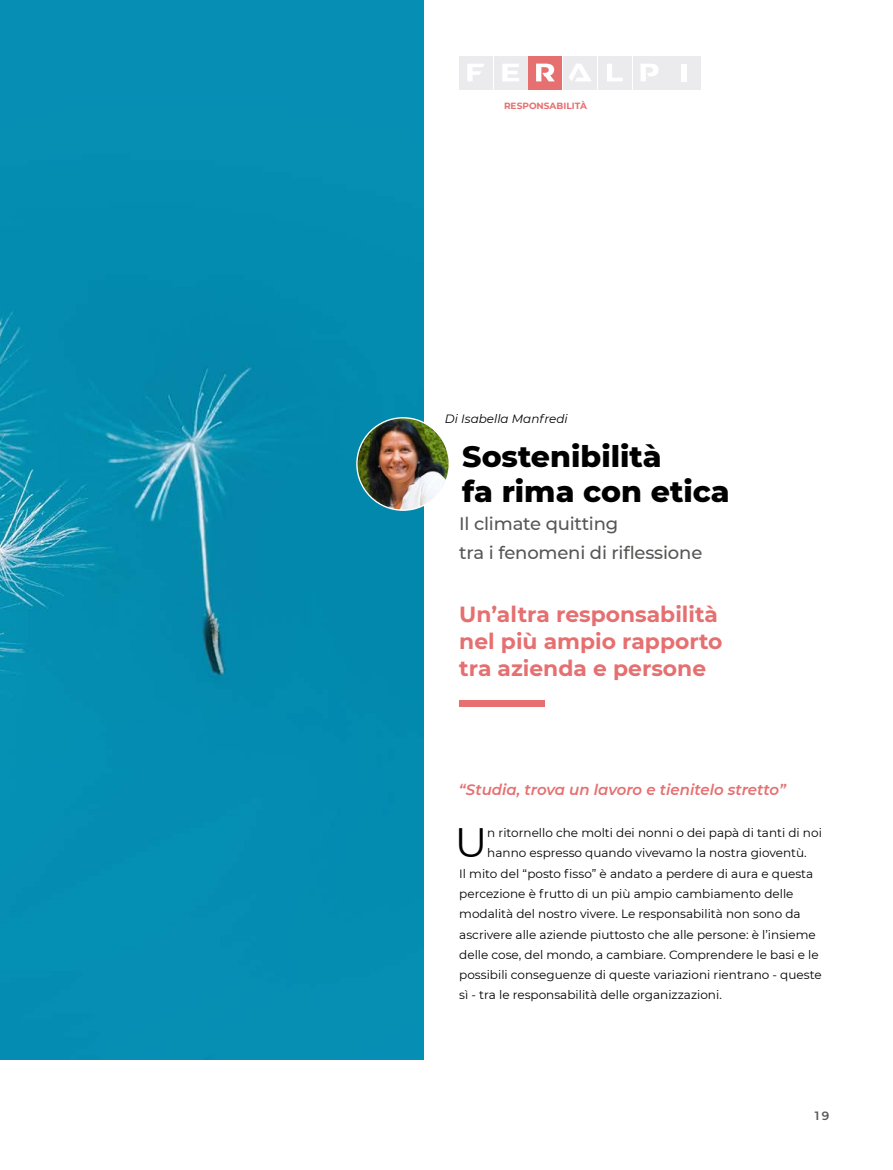
<style>
.page{position:relative;width:893px;height:1170px;background:#fff}
.page>*{position:absolute;margin:0;border:0;box-sizing:border-box;transform-origin:0 0}
.t1{font:41.1px "Montserrat";color:#000}
.t2{font:800 30px/34.5px "Montserrat";color:#000}
.t3{font:700 21.75px/27px "Montserrat";color:#e66f70}
.t4{font:500 18px/28.5px "Montserrat";letter-spacing:-.01em;color:#575756}
.t5{font:italic 600 15px "Montserrat";color:#e66f70}
.t6{font:12px "Montserrat";color:#000}
.t7{font:italic 12px "Montserrat";color:#000}
.t8{font:600 12px "Montserrat";color:#575756}
.t9{font:700 9px "Montserrat";color:#e66f70}
</style>
<div class="page">
<div style="left:0;top:0;width:424px;height:1059px;background:#048cb1"></div>
<img style="left:357px;top:418px;width:92px;height:92px;border-radius:46px">
<div style="left:459px;top:56px;width:34px;height:33px;background:#ebebed"></div>
<svg style="left:467px;top:64px;width:17px;height:17px"></svg>
<div style="left:494px;top:56px;width:34px;height:33px;background:#ebebed"></div>
<svg style="left:502px;top:64px;width:17px;height:17px"></svg>
<div style="left:529px;top:56px;width:33px;height:33px;background:#e66f70"></div>
<svg style="left:536px;top:64px;width:19px;height:17px"></svg>
<div style="left:563px;top:56px;width:34px;height:33px;background:#ebebed"></div>
<svg style="left:569px;top:64px;width:22px;height:17px"></svg>
<div style="left:598px;top:56px;width:34px;height:33px;background:#ebebed"></div>
<svg style="left:607px;top:64px;width:16px;height:17px"></svg>
<div style="left:633px;top:56px;width:33px;height:33px;background:#ebebed"></div>
<svg style="left:641px;top:64px;width:18px;height:17px"></svg>
<div style="left:667px;top:56px;width:34px;height:33px;background:#ebebed"></div>
<div style="left:682px;top:64px;width:5px;height:17px;background:#fff"></div>
<div style="left:459px;top:699px;width:85px;height:7px;background:#e66f70"></div>
<p class="t9" style="left:504px;top:100px;width:84px">RESPONSABILITÀ</p>
<p class="t7" style="left:445px;top:411px;width:124px">Di Isabella Manfredi</p>
<h2 class="t2" style="left:462px;top:438px;width:269px">Sostenibilità<br>fa rima con etica</h2>
<h3 class="t4" style="left:459px;top:509px;width:245px">Il climate quitting<br>tra i fenomeni di riflessione</h3>
<h3 class="t3" style="left:459px;top:599px;width:265px">Un’altra responsabilità nel più ampio rapporto tra azienda e persone</h3>
<p class="t5" style="left:459px;top:778px;width:328px">“Studia, trova un lavoro e tienitelo stretto”</p>
<h1 class="t1" style="left:455px;top:814px;width:34px">U</h1>
<p class="t6" style="left:487px;top:824px;width:336px">n ritornello che molti dei nonni o dei papà di tanti di noi</p>
<p class="t6" style="left:487px;top:844px;width:321px">hanno espresso quando vivevamo la nostra gioventù.</p>
<p class="t6" style="left:459px;top:865px;width:355px">Il mito del “posto fisso” è andato a perdere di aura e questa</p>
<p class="t6" style="left:459px;top:885px;width:336px">percezione è frutto di un più ampio cambiamento delle</p>
<p class="t6" style="left:459px;top:905px;width:343px">modalità del nostro vivere. Le responsabilità non sono da</p>
<p class="t6" style="left:459px;top:925px;width:358px">ascrivere alle aziende piuttosto che alle persone: è l’insieme</p>
<p class="t6" style="left:459px;top:946px;width:361px">delle cose, del mondo, a cambiare. Comprendere le basi e le</p>
<p class="t6" style="left:459px;top:966px;width:364px">possibili conseguenze di queste variazioni rientrano - queste</p>
<p class="t6" style="left:459px;top:986px;width:264px">sì - tra le responsabilità delle organizzazioni.</p>
<p class="t8" style="left:815px;top:1106px;width:16px">19</p>
</div>
